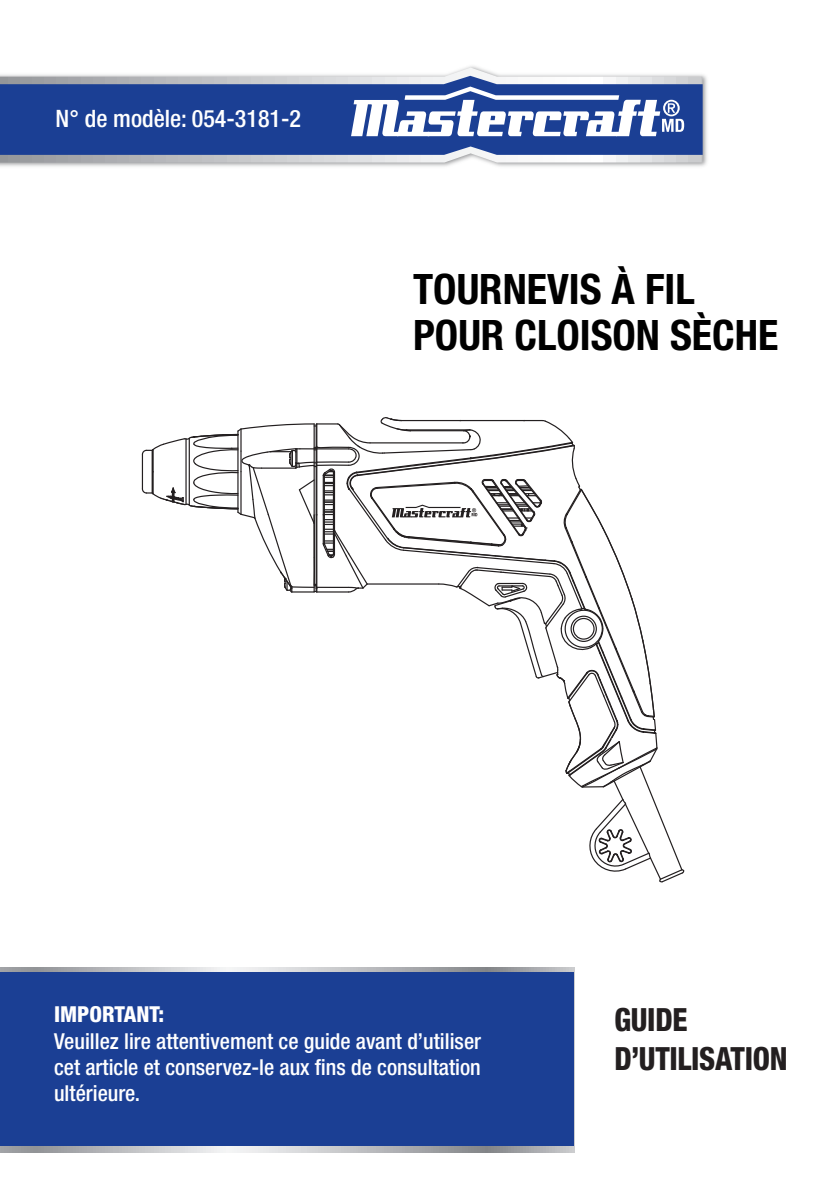
<style>
.page{position:relative;width:823px;height:1191px;background:#fff}
.page>*{position:absolute;margin:0;border:0;box-sizing:border-box;transform-origin:0 0}
.t1{font:700 condensed 42px/46px "Helvetica Neue";color:#000}
.t2{font:800 condensed 32px/38.4px "Helvetica Neue";letter-spacing:-.01em;color:#231f20;scale:.94 1}
.t3{font:500 condensed 24px "Helvetica Neue";color:#fff}
.t4{font:500 condensed 22px/26.4px "Helvetica Neue";color:#fff;text-align:justify}
.t5{font:800 condensed 22px "Helvetica Neue";color:#fff}
</style>
<div class="page">
<svg style="left:0;top:967px;width:574px;height:185px;background:#b5b7bc"></svg>
<div style="left:0;top:972px;width:573px;height:174px;background:#1b3f94"></div>
<img style="left:0;top:66px;width:707px;height:101px">
<svg style="left:0;top:68px;width:702px;height:94px"></svg>
<svg style="left:0;top:76px;width:702px;height:79px;background:#36559d"></svg>
<svg style="left:351px;top:87px;width:332px;height:49px"></svg>
<svg style="left:141px;top:417px;width:544px;height:466px"></svg>
<p class="t3" style="left:56px;top:105px;width:247px">N° de modèle: 054-3181-2</p>
<h1 class="t1" style="left:413px;top:266px;width:366px">TOURNEVIS À FIL<br>POUR CLOISON SÈCHE</h1>
<p class="t5" style="left:54px;top:1000px;width:111px">IMPORTANT:</p>
<p class="t4" style="left:54px;top:1027px;width:428px">Veuillez lire attentivement ce guide avant d’utiliser cet article et conservez-le aux fins de consultation ultérieure.</p>
<h2 class="t2" style="left:614px;top:1000px;width:185px">GUIDE<br>D’UTILISATION</h2>
</div>
